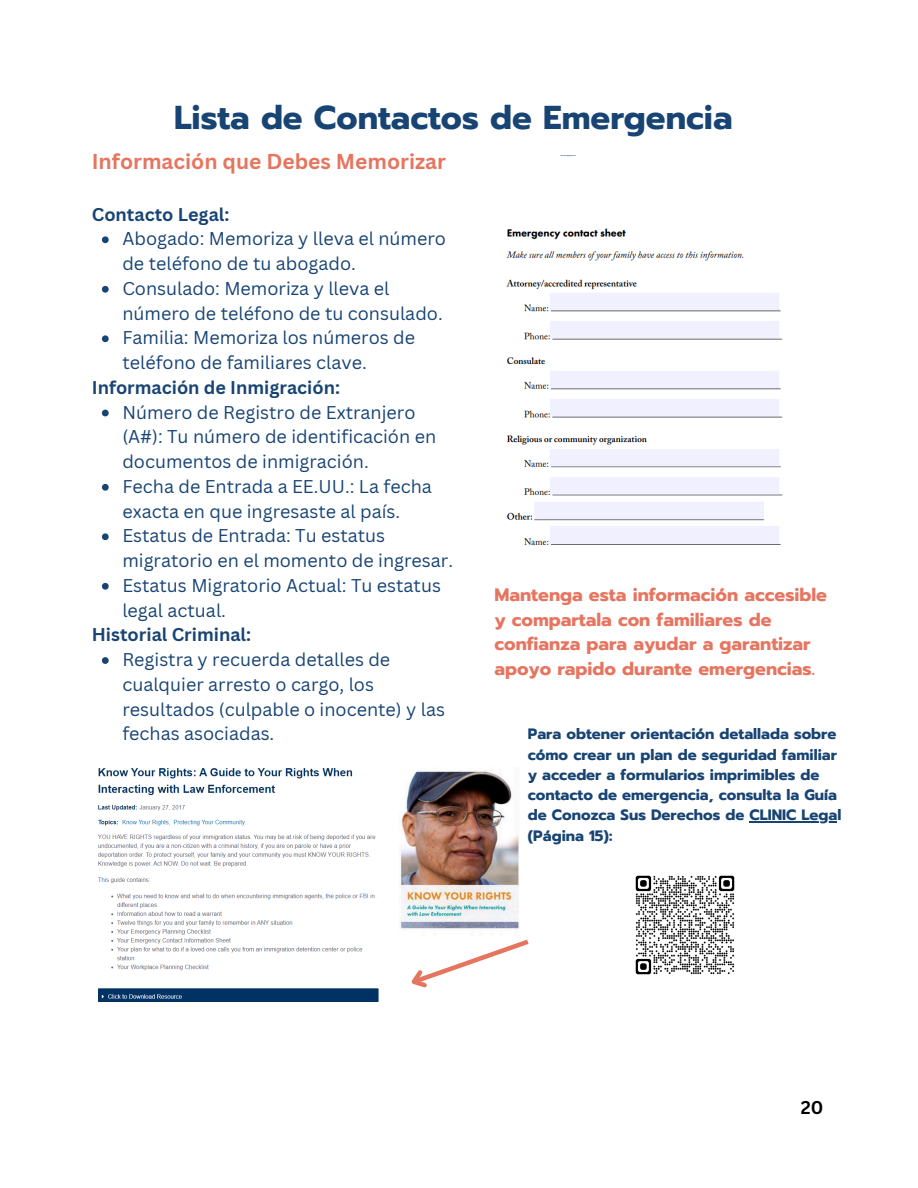
<style>
.page{position:relative;width:918px;height:1188px;background:#fff}
.page>*{position:absolute;margin:0;border:0;box-sizing:border-box;transform-origin:0 0}
.t1{font:700 33px "Prompt";color:#184474}
.t2{font:700 21px "Canva Sans";color:#e67560}
.t3{font:18px/24.8px "Canva Sans";color:#184474}
.t4{font:700 18px/24.8px "Prompt";color:#e67560}
.t5{font:700 18px "Canva Sans";color:#184474}
.t6{font:700 18px "Canva Sans";color:#000}
.t7{font:700 15px/20.2px "Prompt";color:#184474}
</style>
<div class="page">
<img style="left:506px;top:228px;width:277px;height:317px">
<img style="left:97px;top:768px;width:422px;height:233px">
<img style="left:635px;top:875px;width:100px;height:100px">
<svg style="left:102px;top:236px;width:7px;height:7px"></svg>
<svg style="left:102px;top:286px;width:7px;height:7px"></svg>
<svg style="left:102px;top:335px;width:7px;height:7px"></svg>
<svg style="left:102px;top:410px;width:7px;height:6px"></svg>
<svg style="left:102px;top:484px;width:7px;height:7px"></svg>
<svg style="left:102px;top:533px;width:7px;height:7px"></svg>
<svg style="left:102px;top:583px;width:7px;height:7px"></svg>
<svg style="left:102px;top:657px;width:7px;height:7px"></svg>
<hr style="left:750px;top:821px;width:87px;height:2px;background:#184474">
<svg style="left:402px;top:936px;width:127px;height:61px"></svg>
<p class="t1" style="left:174px;top:93px;width:560px">Lista de Contactos de Emergencia</p>
<h1 class="t2" style="left:92px;top:146px;width:356px">Información que Debes Memorizar</h1>
<h2 class="t5" style="left:92px;top:201px;width:139px">Contacto Legal:</h2>
<h3 class="t3" style="left:122px;top:226px;width:325px">Abogado: Memoriza y lleva el número de teléfono de tu abogado.</h3>
<p class="t3" style="left:122px;top:276px;width:322px">Consulado: Memoriza y lleva el número de teléfono de tu consulado.</p>
<p class="t3" style="left:122px;top:325px;width:294px">Familia: Memoriza los números de teléfono de familiares clave.</p>
<p class="t5" style="left:92px;top:375px;width:250px">Información de Inmigración:</p>
<h3 class="t3" style="left:122px;top:399px;width:315px">Número de Registro de Extranjero (A#): Tu número de identificación en documentos de inmigración.</h3>
<p class="t3" style="left:122px;top:474px;width:311px">Fecha de Entrada a EE.UU.: La fecha exacta en que ingresaste al país.</p>
<p class="t3" style="left:122px;top:523px;width:332px">Estatus de Entrada: Tu estatus migratorio en el momento de ingresar.</p>
<p class="t3" style="left:122px;top:573px;width:320px">Estatus Migratorio Actual: Tu estatus legal actual.</p>
<p class="t5" style="left:92px;top:622px;width:161px">Historial Criminal:</p>
<h3 class="t3" style="left:122px;top:647px;width:324px">Registra y recuerda detalles de cualquier arresto o cargo, los resultados (culpable o inocente) y las fechas asociadas.</h3>
<h5 class="t4" style="left:494px;top:582px;width:334px">Mantenga esta información accesible y compartala con familiares de confianza para ayudar a garantizar apoyo rapido durante emergencias.</h5>
<p class="t7" style="left:528px;top:724px;width:315px">Para obtener orientación detallada sobre cómo crear un plan de seguridad familiar y acceder a formularios imprimibles de contacto de emergencia, consulta la Guía de Conozca Sus Derechos de CLINIC Legal</p>
<h3 class="t7" style="left:528px;top:825px;width:86px">(Página 15):</h3>
<p class="t6" style="left:801px;top:1094px;width:24px">20</p>
</div>
